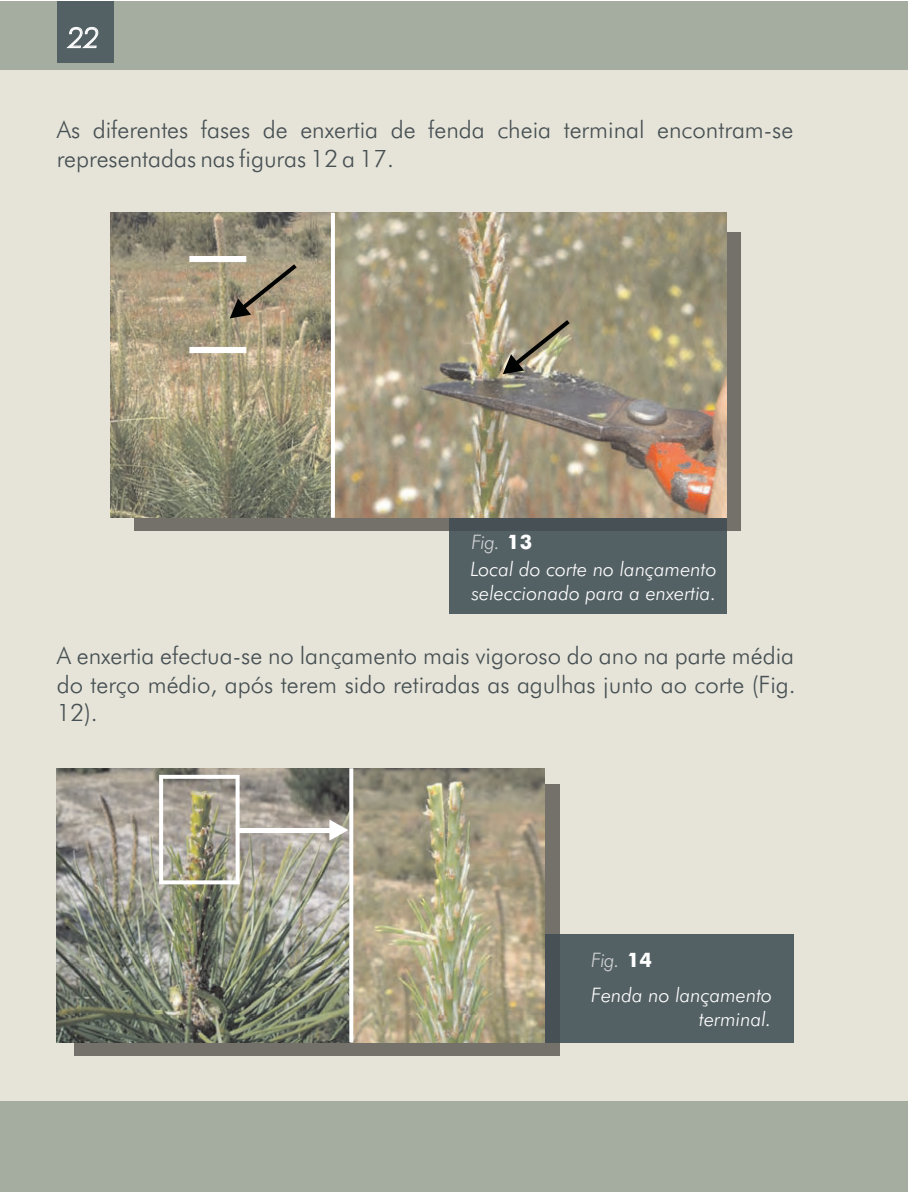
<style>
.page{position:relative;width:908px;height:1192px;background:#fff}
.page>*{position:absolute;margin:0;border:0;box-sizing:border-box;transform-origin:0 0}
.t1{font:italic 28px "Futura Lt BT";color:#fff}
.t2{font:24px/28.8px "Futura Lt BT";color:#475054}
.t3{font:italic 20px/24px "Futura Lt BT";color:#fff}
.t4{font:italic 20px "Futura Lt BT";letter-spacing:-.035em;color:#d1d2d4}
.s1{font-family:"Futura Md BT";font-weight:700;font-style:normal;color:#fff}
</style>
<div class="page">
<div style="left:0;top:69px;width:907px;height:1032px;background:#e6e4d8"></div>
<div style="left:74px;top:785px;width:486px;height:271px;background:#74716a"></div>
<div style="left:134px;top:233px;width:607px;height:298px;background:#74716a"></div>
<div style="left:0;top:1101px;width:907px;height:91px;background:#a5ada0"></div>
<div style="left:0;top:1px;width:907px;height:68px;background:#a5ada0"></div>
<div style="left:57px;top:1px;width:56px;height:62px;background:#536064"></div>
<div style="left:449px;top:518px;width:278px;height:13px;background:#475054"></div>
<img style="left:111px;top:213px;width:220px;height:305px">
<div style="left:190px;top:256px;width:56px;height:6px;background:#fff"></div>
<svg style="left:230px;top:264px;width:67px;height:54px;background:#968870"></svg>
<div style="left:190px;top:347px;width:56px;height:6px;background:#fff"></div>
<img style="left:335px;top:213px;width:392px;height:305px">
<svg style="left:503px;top:320px;width:67px;height:54px;background:#99927a"></svg>
<hr style="left:331px;top:213px;width:4px;height:305px;background:#fff">
<div style="left:449px;top:531px;width:278px;height:82px;background:#536064"></div>
<img style="left:57px;top:769px;width:488px;height:273px">
<div style="left:559px;top:934px;width:235px;height:108px;background:#536064"></div>
<div style="left:545px;top:934px;width:15px;height:108px;background:#475054"></div>
<svg style="left:349px;top:768px;width:4px;height:274px"></svg>
<hr style="left:238px;top:828px;width:93px;height:4px;background:#fff">
<svg style="left:329px;top:820px;width:19px;height:21px"></svg>
<img style="left:159px;top:775px;width:81px;height:109px">
<p class="t1" style="left:68px;top:26px;width:33px">22</p>
<p class="t2" style="left:57px;top:117px;width:738px">As diferentes fases de enxertia de fenda cheia terminal encontram-se representadas nas figuras 12 a 17.</p>
<p class="t4" style="left:471px;top:534px;width:62px">Fig. <span class="s1">13</span></p>
<p class="t3" style="left:470px;top:559px;width:248px">Local do corte no lançamento seleccionado para a enxertia.</p>
<p class="t2" style="left:57px;top:643px;width:741px;text-align:justify">A enxertia efectua-se no lançamento mais vigoroso do ano na parte média do terço médio, após terem sido retiradas as agulhas junto ao corte (Fig.<br>12).</p>
<p class="t4" style="left:591px;top:952px;width:62px">Fig. <span class="s1">14</span></p>
<p class="t3" style="left:591px;top:985px;width:183px;text-align:right">Fenda no lançamento terminal.</p>
</div>
